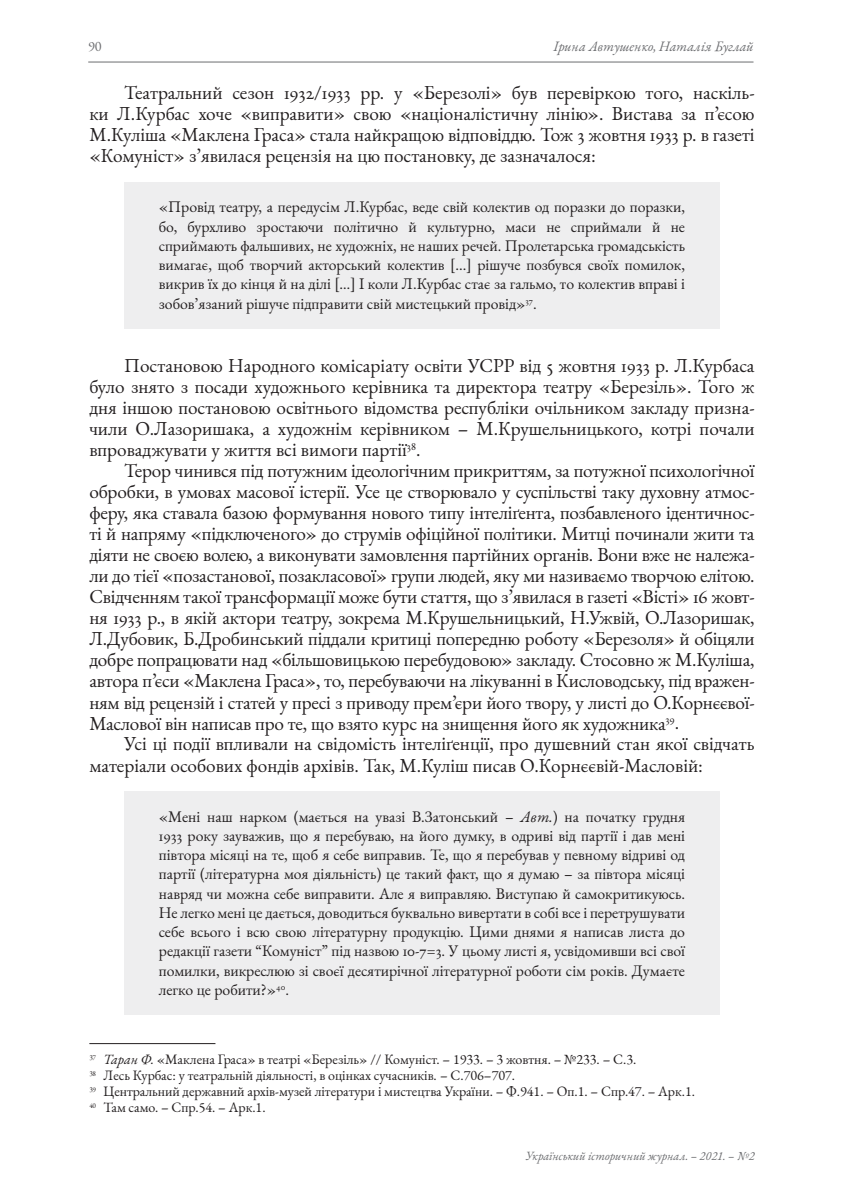
<style>
.page{position:relative;width:844px;height:1191px;background:#fff}
.page>*{position:absolute;margin:0;border:0;box-sizing:border-box;transform-origin:0 0}
.t1{font:19.25px/21px "EB Garamond";color:#231f20;text-align:justify}
.t2{font:15.75px/19.2px "EB Garamond";color:#231f20;text-align:justify}
.t3{font:14px/15.8px "EB Garamond";color:#231f20}
.t4{font:italic 14px "EB Garamond";color:#6c6d70}
.t5{font:14px "EB Garamond";color:#6c6d70}
.t6{font:italic 12.25px "EB Garamond";color:#6c6d70}
.s1{font-style:italic}
</style>
<div class="page">
<hr style="left:88px;top:62px;width:665px;height:1px;background:#6c6d70">
<div style="left:124px;top:182px;width:595px;height:146px;background:#eeeeef"></div>
<div style="left:124px;top:791px;width:595px;height:223px;background:#eeeeef"></div>
<hr style="left:89px;top:1043px;width:126px;height:1px;background:#231f20">
<p class="t5" style="left:88px;top:37px;width:15px">90</p>
<p class="t4" style="left:553px;top:37px;width:202px">Ірина Автушенко, Наталія Буглай</p>
<p class="t1" style="left:89px;top:82px;width:666px;text-indent:35px">Театральний сезон 1932/1933 рр. у «Березолі» був перевіркою того, наскіль&shy;ки Л.Курбас хоче «виправити» свою «націоналістичну лінію». Вистава за п’єсою М.Куліша «Маклена Граса» стала найкращою відповіддю. Тож 3 жовтня 1933 р. в газеті «Комуніст» з’явилася рецензія на цю постановку, де зазначалося:</p>
<p class="t2" style="left:159px;top:198px;width:527px">«Провід театру, а передусім Л.Курбас, веде свій колектив од поразки до поразки, бо, бурхливо зростаючи політично й культурно, маси не сприймали й не сприймають фальшивих, не художніх, не наших речей. Пролетарська громадськість вимагає, щоб творчий акторський колектив [...] рішуче позбувся своїх помилок, викрив їх до кінця й на ділі […] І коли Л.Курбас стає за гальмо, то колектив вправі і зобов’язаний рішуче підправити свій мистецький провід»<sup>37</sup>.</p>
<p class="t1" style="left:89px;top:355px;width:666px;text-indent:35px">Постановою Народного комісаріату освіти УСРР від 5 жовтня 1933 р. Л.Курбаса було знято з посади художнього керівника та директора театру «Березіль». Того ж дня іншою постановою освітнього відомства республіки очільником закладу призна&shy;чили О.Лазоришака, а художнім керівником – М.Крушельницького, котрі почали впроваджувати у життя всі вимоги партії<sup>38</sup>.</p>
<p class="t1" style="left:89px;top:460px;width:666px;text-indent:35px">Терор чинився під потужним ідеологічним прикриттям, за потужної психологічної обробки, в умовах масової істерії. Усе це створювало у суспільстві таку духовну атмос&shy;феру, яка ставала базою формування нового типу інтеліґента, позбавленого ідентичнос&shy;ті й напряму «підключеного» до струмів офіційної політики. Митці починали жити та діяти не своєю волею, а виконувати замовлення партійних органів. Вони вже не належа&shy;ли до тієї «позастанової, позакласової» групи людей, яку ми називаємо творчою елітою.<br>Свідченням такої трансформації може бути стаття, що з’явилася в газеті «Вісті» 16 жовт&shy;ня 1933 р., в якій актори театру, зокрема М.Крушельницький, Н.Ужвій, О.Лазоришак, Л.Дубовик, Б.Дробинський піддали критиці попередню роботу «Березоля» й обіцяли добре попрацювати над «більшовицькою перебудовою» закладу. Стосовно ж М.Куліша, автора п’єси «Маклена Граса», то, перебуваючи на лікуванні в Кисловодську, під вражен&shy;ням від рецензій і статей у пресі з приводу прем’єри його твору, у листі до О.Корнєєвої-Маслової він написав про те, що взято курс на знищення його як художника<sup>39</sup>.</p>
<p class="t1" style="left:89px;top:733px;width:666px;text-indent:35px">Усі ці події впливали на свідомість інтеліґенції, про душевний стан якої свідчать матеріали особових фондів архівів. Так, М.Куліш писав О.Корнєєвій-Масловій:</p>
<p class="t2" style="left:159px;top:807px;width:527px">«Мені наш нарком (мається на увазі В.Затонський – <span class="s1">Авт.</span>) на початку грудня 1933 року зауважив, що я перебуваю, на його думку, в одриві від партії і дав мені півтора місяці на те, щоб я себе виправив. Те, що я перебував у певному відриві од партії (літературна моя діяльність) це такий факт, що я думаю – за півтора місяці навряд чи можна себе виправити. Але я виправляю. Виступаю й самокритикуюсь.<br>Не легко мені це дається, доводиться буквально вивертати в собі все і перетрушувати себе всього і всю свою літературну продукцію. Цими днями я написав листа до редакції газети “Комуніст” під назвою 10-7=3. У цьому листі я, усвідомивши всі свої помилки, викреслюю зі своєї десятирічної літературної роботи сім років. Думаєте легко це робити?»<sup>40</sup>.</p>
<p class="t3" style="left:89px;top:1051px;width:607px"><sup>37</sup> <span class="s1">Таран Ф.</span> «Маклена Граса» в театрі «Березіль» // Комуніст. – 1933. – 3 жовтня. – №233. – С.3.<br><sup>38</sup> Лесь Курбас: у театральній діяльності, в оцінках сучасників. – С.706–707.<br><sup>39</sup> Центральний державний архів-музей літератури і мистецтва України. – Ф.941. – Оп.1. – Спр.47. – Арк.1.<br><sup>40</sup> Там само. – Спр.54. – Арк.1.</p>
<p class="t6" style="left:525px;top:1148px;width:230px">Український історичний журнал. – 2021. – №2</p>
</div>
